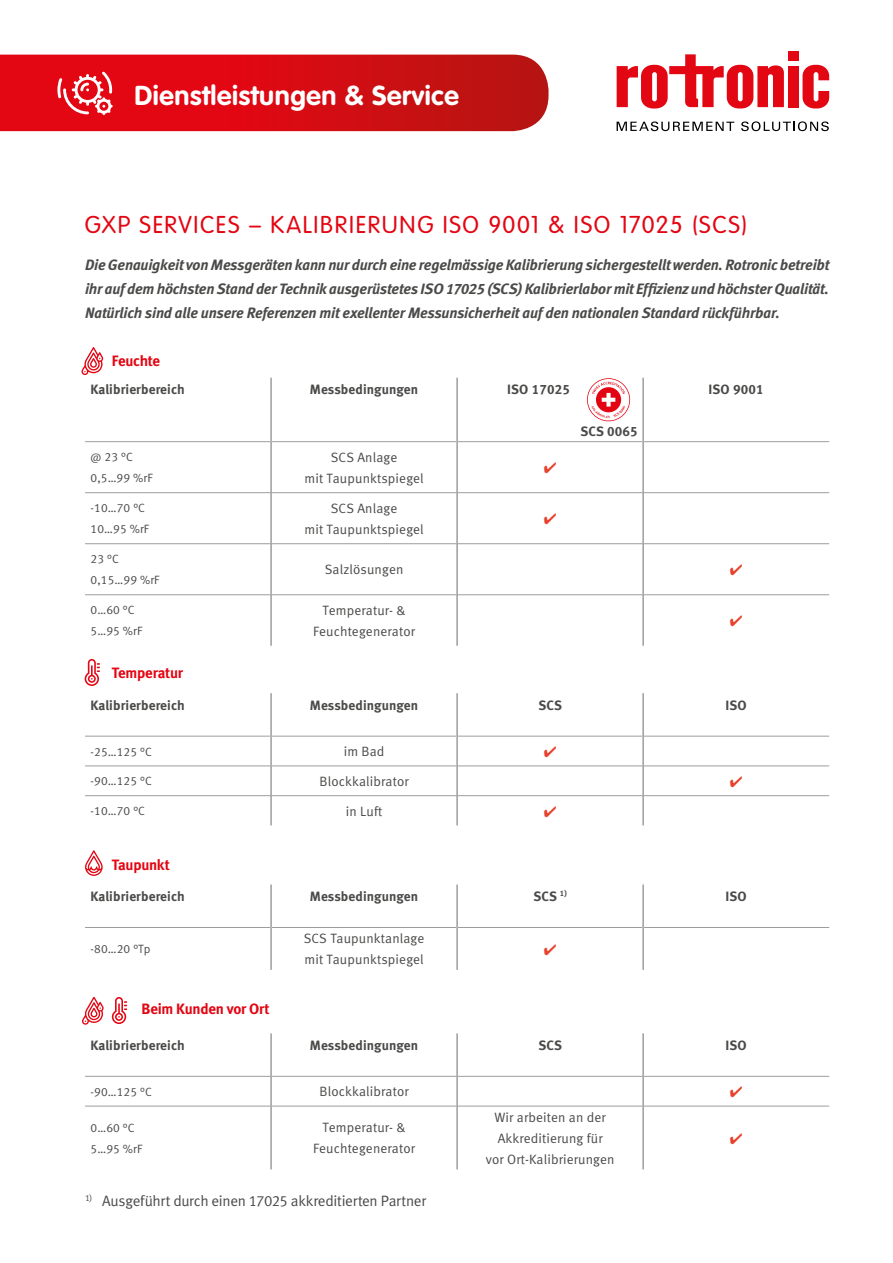
<style>
.page{position:relative;width:893px;height:1263px;background:#fff}
.page>*{position:absolute;margin:0;border:0;box-sizing:border-box;transform-origin:0 0}
.t1{font:700 27px "VAG Rounded";letter-spacing:.02em;color:#fff}
.t2{font:300 24px "VAG Rounded LT";letter-spacing:.07em;color:#e30613}
.t3{font:italic 15px/24px "Meta Bold LF";letter-spacing:-.01em;color:#4a4a49;text-align:justify}
.t4{font:15px "Meta Normal LF";letter-spacing:-.02em;color:#4a4a49}
.t5{font:15px "Meta Bold LF";letter-spacing:-.02em;color:#e30613}
.t6{font:13.5px/21px "Meta Normal LF";letter-spacing:.01em;color:#4a4a49;text-align:center}
.t7{font:13.5px "Meta Bold LF";letter-spacing:.01em;color:#4a4a49}
.t8{font:12px/21px "Meta Normal LF";letter-spacing:.01em;color:#4a4a49}
</style>
<div class="page">
<div style="left:788px;top:66px;width:10px;height:41px;background:#e30613"></div>
<svg style="left:802px;top:65px;width:27px;height:44px"></svg>
<div style="left:788px;top:52px;width:10px;height:9px;background:#e30613"></div>
<svg style="left:617px;top:54px;width:167px;height:55px"></svg>
<svg style="left:617px;top:121px;width:117px;height:10px"></svg>
<svg style="left:741px;top:121px;width:88px;height:10px"></svg>
<svg style="left:0;top:55px;width:549px;height:76px;background:#d61219"></svg>
<hr style="left:85px;top:441px;width:185px;height:1px;background:#9d9d9c">
<hr style="left:272px;top:441px;width:184px;height:1px;background:#9d9d9c">
<hr style="left:458px;top:441px;width:184px;height:1px;background:#9d9d9c">
<hr style="left:644px;top:441px;width:185px;height:1px;background:#9d9d9c">
<hr style="left:85px;top:492px;width:186px;height:1px;background:#9d9d9c">
<hr style="left:85px;top:543px;width:186px;height:1px;background:#9d9d9c">
<hr style="left:85px;top:594px;width:186px;height:1px;background:#9d9d9c">
<hr style="left:270px;top:378px;width:2px;height:64px;background:#9d9d9c">
<hr style="left:456px;top:378px;width:2px;height:64px;background:#9d9d9c">
<hr style="left:642px;top:378px;width:2px;height:64px;background:#9d9d9c">
<hr style="left:270px;top:442px;width:2px;height:50px;background:#9d9d9c">
<hr style="left:456px;top:442px;width:2px;height:50px;background:#9d9d9c">
<hr style="left:642px;top:442px;width:2px;height:50px;background:#9d9d9c">
<hr style="left:270px;top:493px;width:2px;height:50px;background:#9d9d9c">
<hr style="left:456px;top:493px;width:2px;height:50px;background:#9d9d9c">
<hr style="left:642px;top:493px;width:2px;height:50px;background:#9d9d9c">
<hr style="left:270px;top:544px;width:2px;height:51px;background:#9d9d9c">
<hr style="left:456px;top:544px;width:2px;height:51px;background:#9d9d9c">
<hr style="left:642px;top:544px;width:2px;height:51px;background:#9d9d9c">
<hr style="left:270px;top:595px;width:2px;height:51px;background:#9d9d9c">
<hr style="left:456px;top:595px;width:2px;height:51px;background:#9d9d9c">
<hr style="left:642px;top:595px;width:2px;height:51px;background:#9d9d9c">
<hr style="left:643px;top:492px;width:186px;height:1px;background:#9d9d9c">
<hr style="left:271px;top:492px;width:186px;height:1px;background:#9d9d9c">
<hr style="left:271px;top:543px;width:186px;height:1px;background:#9d9d9c">
<hr style="left:271px;top:594px;width:186px;height:1px;background:#9d9d9c">
<hr style="left:457px;top:492px;width:186px;height:1px;background:#9d9d9c">
<hr style="left:457px;top:543px;width:186px;height:1px;background:#9d9d9c">
<hr style="left:457px;top:594px;width:186px;height:1px;background:#9d9d9c">
<hr style="left:643px;top:543px;width:186px;height:1px;background:#9d9d9c">
<hr style="left:643px;top:594px;width:186px;height:1px;background:#9d9d9c">
<hr style="left:85px;top:736px;width:185px;height:1px;background:#9d9d9c">
<hr style="left:272px;top:736px;width:184px;height:1px;background:#9d9d9c">
<hr style="left:458px;top:736px;width:184px;height:1px;background:#9d9d9c">
<hr style="left:644px;top:736px;width:185px;height:1px;background:#9d9d9c">
<hr style="left:85px;top:766px;width:186px;height:1px;background:#9d9d9c">
<hr style="left:85px;top:795px;width:186px;height:1px;background:#9d9d9c">
<hr style="left:270px;top:693px;width:2px;height:43px;background:#9d9d9c">
<hr style="left:456px;top:693px;width:2px;height:43px;background:#9d9d9c">
<hr style="left:642px;top:693px;width:2px;height:43px;background:#9d9d9c">
<hr style="left:270px;top:736px;width:2px;height:30px;background:#9d9d9c">
<hr style="left:456px;top:736px;width:2px;height:30px;background:#9d9d9c">
<hr style="left:642px;top:736px;width:2px;height:30px;background:#9d9d9c">
<hr style="left:270px;top:766px;width:2px;height:29px;background:#9d9d9c">
<hr style="left:456px;top:766px;width:2px;height:29px;background:#9d9d9c">
<hr style="left:642px;top:766px;width:2px;height:29px;background:#9d9d9c">
<hr style="left:270px;top:796px;width:2px;height:29px;background:#9d9d9c">
<hr style="left:456px;top:796px;width:2px;height:29px;background:#9d9d9c">
<hr style="left:642px;top:796px;width:2px;height:29px;background:#9d9d9c">
<hr style="left:271px;top:766px;width:186px;height:1px;background:#9d9d9c">
<hr style="left:271px;top:795px;width:186px;height:1px;background:#9d9d9c">
<hr style="left:457px;top:766px;width:186px;height:1px;background:#9d9d9c">
<hr style="left:457px;top:795px;width:186px;height:1px;background:#9d9d9c">
<hr style="left:643px;top:795px;width:186px;height:1px;background:#9d9d9c">
<hr style="left:643px;top:766px;width:186px;height:1px;background:#9d9d9c">
<svg style="left:82px;top:347px;width:21px;height:28px"></svg>
<svg style="left:85px;top:659px;width:15px;height:27px"></svg>
<hr style="left:85px;top:927px;width:185px;height:1px;background:#9d9d9c">
<hr style="left:272px;top:927px;width:184px;height:1px;background:#9d9d9c">
<hr style="left:458px;top:927px;width:184px;height:1px;background:#9d9d9c">
<hr style="left:644px;top:927px;width:185px;height:1px;background:#9d9d9c">
<hr style="left:270px;top:884px;width:2px;height:43px;background:#9d9d9c">
<hr style="left:456px;top:884px;width:2px;height:43px;background:#9d9d9c">
<hr style="left:642px;top:884px;width:2px;height:43px;background:#9d9d9c">
<hr style="left:270px;top:927px;width:2px;height:43px;background:#9d9d9c">
<hr style="left:456px;top:927px;width:2px;height:43px;background:#9d9d9c">
<hr style="left:642px;top:927px;width:2px;height:43px;background:#9d9d9c">
<svg style="left:85px;top:850px;width:18px;height:26px"></svg>
<hr style="left:85px;top:1106px;width:186px;height:1px;background:#9d9d9c">
<hr style="left:270px;top:1033px;width:2px;height:43px;background:#9d9d9c">
<hr style="left:456px;top:1033px;width:2px;height:43px;background:#9d9d9c">
<hr style="left:642px;top:1033px;width:2px;height:43px;background:#9d9d9c">
<hr style="left:270px;top:1077px;width:2px;height:29px;background:#9d9d9c">
<hr style="left:456px;top:1077px;width:2px;height:29px;background:#9d9d9c">
<hr style="left:642px;top:1077px;width:2px;height:29px;background:#9d9d9c">
<hr style="left:270px;top:1106px;width:2px;height:63px;background:#9d9d9c">
<hr style="left:456px;top:1106px;width:2px;height:63px;background:#9d9d9c">
<hr style="left:642px;top:1106px;width:2px;height:63px;background:#9d9d9c">
<hr style="left:271px;top:1106px;width:186px;height:1px;background:#9d9d9c">
<hr style="left:457px;top:1106px;width:186px;height:1px;background:#9d9d9c">
<hr style="left:643px;top:1106px;width:186px;height:1px;background:#9d9d9c">
<hr style="left:85px;top:1076px;width:186px;height:1px;background:#9d9d9c">
<hr style="left:271px;top:1076px;width:186px;height:1px;background:#9d9d9c">
<hr style="left:457px;top:1076px;width:186px;height:1px;background:#9d9d9c">
<hr style="left:643px;top:1076px;width:186px;height:1px;background:#9d9d9c">
<svg style="left:112px;top:997px;width:15px;height:27px"></svg>
<svg style="left:82px;top:997px;width:22px;height:28px"></svg>
<svg style="left:587px;top:378px;width:43px;height:43px"></svg>
<h1 class="t1" style="left:134px;top:80px;width:326px">Dienstleistungen &amp; Service</h1>
<h2 class="t2" style="left:85px;top:211px;width:664px">GXP SERVICES – KALIBRIERUNG ISO 9001 &amp; ISO 17025 (SCS)</h2>
<p class="t3" style="left:85px;top:252px;width:746px">Die Genauigkeit von Messgeräten kann nur durch eine regelmässige Kalibrierung sichergestellt werden. Rotronic betreibt ihr auf dem höchsten Stand der Technik ausgerüstetes ISO 17025 (SCS) Kalibrierlabor mit Effizienz und höchster Qualität.<br>Natürlich sind alle unsere Referenzen mit exellenter Messunsicherheit auf den nationalen Standard rückführbar.</p>
<p class="t5" style="left:112px;top:351px;width:50px">Feuchte</p>
<p class="t7" style="left:91px;top:381px;width:96px">Kalibrierbereich</p>
<p class="t7" style="left:310px;top:381px;width:110px">Messbedingungen</p>
<p class="t7" style="left:507px;top:381px;width:64px">ISO 17025</p>
<p class="t8" style="left:91px;top:446px;width:64px">@ 23 °C<br>0,5…99 %rF</p>
<p class="t6" style="left:304px;top:446px;width:121px">SCS Anlage<br>mit Taupunktspiegel</p>
<p class="t8" style="left:91px;top:497px;width:60px">-10…70 °C<br>10…95 %rF</p>
<p class="t6" style="left:304px;top:497px;width:121px">SCS Anlage<br>mit Taupunktspiegel</p>
<p class="t8" style="left:91px;top:548px;width:70px">23 °C<br>0,15…99 %rF</p>
<p class="t6" style="left:325px;top:559px;width:80px">Salzlösungen</p>
<p class="t8" style="left:91px;top:600px;width:53px">0…60 °C<br>5…95 %rF</p>
<p class="t6" style="left:313px;top:600px;width:103px">Temperatur- &amp;<br>Feuchtegenerator</p>
<p class="t5" style="left:112px;top:663px;width:73px">Temperatur</p>
<p class="t7" style="left:580px;top:423px;width:59px">SCS 0065</p>
<p class="t7" style="left:709px;top:381px;width:57px">ISO 9001</p>
<p class="t7" style="left:91px;top:696px;width:96px">Kalibrierbereich</p>
<p class="t7" style="left:310px;top:696px;width:110px">Messbedingungen</p>
<p class="t7" style="left:538px;top:696px;width:25px">SCS</p>
<p class="t7" style="left:726px;top:696px;width:23px">ISO</p>
<p class="t8" style="left:91px;top:741px;width:63px">-25…125 °C</p>
<p class="t6" style="left:344px;top:741px;width:42px">im Bad</p>
<p class="t8" style="left:91px;top:771px;width:63px">-90…125 °C</p>
<p class="t6" style="left:320px;top:771px;width:91px">Blockkalibrator</p>
<p class="t8" style="left:91px;top:800px;width:56px">-10…70 °C</p>
<p class="t6" style="left:346px;top:800px;width:38px">in Luft</p>
<p class="t5" style="left:112px;top:855px;width:60px">Taupunkt</p>
<p class="t7" style="left:91px;top:888px;width:96px">Kalibrierbereich</p>
<p class="t7" style="left:310px;top:888px;width:110px">Messbedingungen</p>
<p class="t7" style="left:533px;top:888px;width:35px">SCS <sup>1)</sup></p>
<p class="t7" style="left:726px;top:888px;width:23px">ISO</p>
<p class="t8" style="left:91px;top:938px;width:61px">-80…20 °Tp</p>
<p class="t6" style="left:304px;top:928px;width:122px;text-align:left">SCS Taupunktanlage mit Taupunktspiegel</p>
<p class="t5" style="left:142px;top:999px;width:130px">Beim Kunden vor Ort</p>
<p class="t7" style="left:91px;top:1036px;width:96px">Kalibrierbereich</p>
<p class="t7" style="left:310px;top:1036px;width:110px">Messbedingungen</p>
<p class="t7" style="left:538px;top:1036px;width:25px">SCS</p>
<p class="t7" style="left:726px;top:1036px;width:23px">ISO</p>
<p class="t8" style="left:91px;top:1081px;width:63px">-90…125 °C</p>
<p class="t6" style="left:320px;top:1081px;width:91px">Blockkalibrator</p>
<p class="t8" style="left:91px;top:1117px;width:53px">0…60 °C<br>5…95 %rF</p>
<p class="t6" style="left:313px;top:1117px;width:103px">Temperatur- &amp;<br>Feuchtegenerator</p>
<p class="t6" style="left:486px;top:1106px;width:130px">Wir arbeiten an der<br>Akkreditierung für<br>vor Ort-Kalibrierungen</p>
<p class="t4" style="left:85px;top:1192px;width:343px"><sup>1)</sup> Ausgeführt durch einen 17025 akkreditierten Partner</p>
</div>
